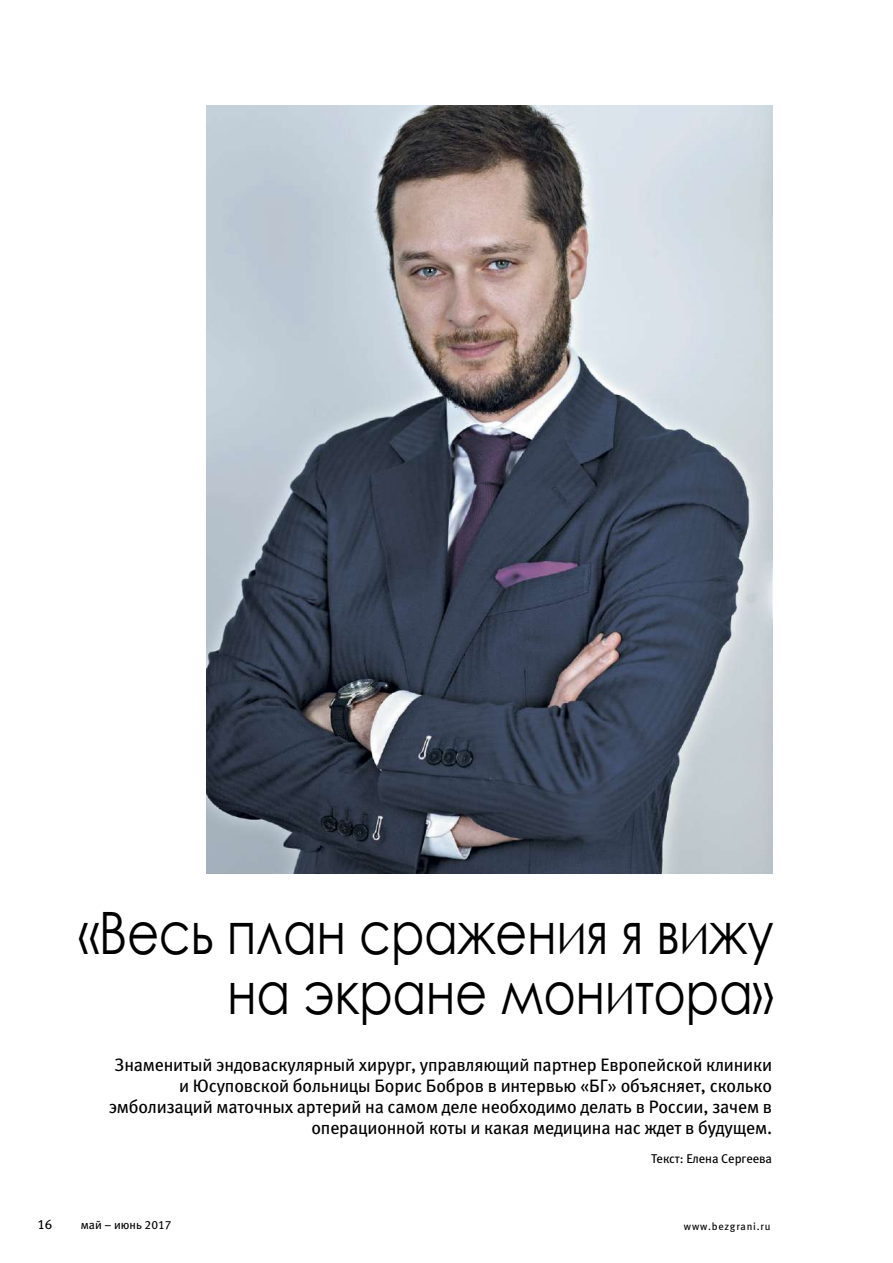
<style>
.page{position:relative;width:893px;height:1263px;background:#fff}
.page>*{position:absolute;margin:0;border:0;box-sizing:border-box;transform-origin:0 0}
.t1{font:58.5px/60px "Century Gothic";letter-spacing:-.01em;color:#000;text-align:right;scale:.85 1}
.t2{font:18px/21px "Meta Book LFC";letter-spacing:-.01em;color:#000;text-align:right}
.t3{font:13.5px "Meta Book LFC";color:#000}
.t4{font:12.75px "Meta Book LFC";letter-spacing:-.01em;color:#000}
.t5{font:12px "Meta Book LFC";color:#000}
.t6{font:10.5px "Meta Book LFC";letter-spacing:.075em;color:#000}
</style>
<div class="page">
<img style="left:207px;top:106px;width:565px;height:767px">
<h1 class="t1" style="left:78px;top:901px;width:819px">«Весь план сражения я вижу на экране монитора»</h1>
<p class="t2" style="left:109px;top:1054px;width:665px">Знаменитый эндоваскулярный хирург, управляющий партнер Европейской клиники и Юсуповской больницы Борис Бобров в интервью «БГ» объясняет, сколько эмболизаций маточных артерий на самом деле необходимо делать в России, зачем в операционной коты и какая медицина нас ждет в будущем.</p>
<p class="t4" style="left:651px;top:1151px;width:123px">Текст: Елена Сергеева</p>
<p class="t3" style="left:37px;top:1217px;width:17px">16</p>
<p class="t5" style="left:81px;top:1218px;width:92px">май – июнь 2017</p>
<p class="t6" style="left:684px;top:1220px;width:88px">www.bezgrani.ru</p>
</div>
